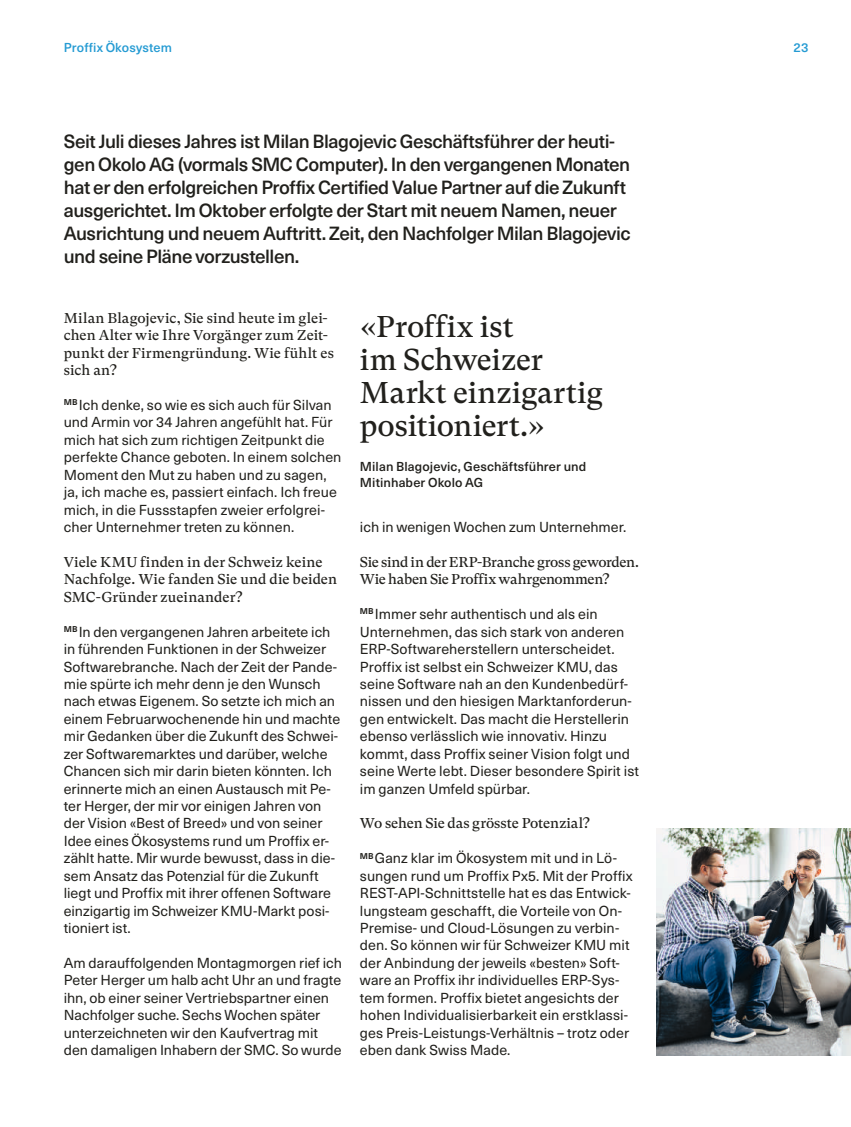
<style>
.page{position:relative;width:851px;height:1127px;background:#fff}
.page>*{position:absolute;margin:0;border:0;box-sizing:border-box;transform-origin:0 0}
.t1{font:30px/33px "GT Super Text";color:#21201c}
.t2{font:500 18.75px/23px "Neue Haas Unica W1 G";letter-spacing:-.025em;color:#21201c}
.t3{font:14.25px/17.4px "Neue Haas Unica W1 G";color:#21201c}
.t4{font:14.25px/17.4px "GT Super Text";letter-spacing:-.005em;color:#21201c}
.t5{font:14.25px/17.4px "GT Super Text";letter-spacing:-.025em;color:#21201c}
.t6{font:500 12.75px/16.2px "Neue Haas Unica W1 G";letter-spacing:.01em;color:#21201c}
.t7{font:500 12.75px "Neue Haas Unica W1 G";letter-spacing:.01em;color:#259bd3}
</style>
<div class="page">
<img style="left:656px;top:828px;width:194px;height:227px">
<p class="t7" style="left:64px;top:38px;width:110px">Proffix Ökosystem</p>
<p class="t2" style="left:64px;top:129px;width:568px">Seit Juli dieses Jahres ist Milan Blagojevic Geschäftsführer der heuti&shy;gen Okolo AG (vormals SMC Computer). In den vergangenen Monaten hat er den erfolgreichen Proffix Certified Value Partner auf die Zukunft ausgerichtet. Im Oktober erfolgte der Start mit neuem Namen, neuer Ausrichtung und neuem Auftritt. Zeit, den Nachfolger Milan Blagojevic und seine Pläne vorzustellen.</p>
<p class="t4" style="left:64px;top:309px;width:271px">Milan Blagojevic, Sie sind heute im glei&shy;chen Alter wie Ihre Vorgänger zum Zeit&shy;punkt der Firmengründung. Wie fühlt es sich an?</p>
<p class="t3" style="left:64px;top:395px;width:279px"><sup>MB</sup>Ich denke, so wie es sich auch für Silvan und Armin vor 34 Jahren angefühlt hat. Für mich hat sich zum richtigen Zeitpunkt die perfekte Chance geboten. In einem solchen Moment den Mut zu haben und zu sagen, ja, ich mache es, passiert einfach. Ich freue mich, in die Fussstapfen zweier erfolgrei&shy;cher Unternehmer treten zu können.</p>
<p class="t4" style="left:64px;top:553px;width:275px">Viele KMU finden in der Schweiz keine<br>Nachfolge. Wie fanden Sie und die beiden<br>SMC-Gründer zueinander?</p>
<p class="t3" style="left:64px;top:622px;width:278px"><sup>MB</sup>In den vergangenen Jahren arbeitete ich in führenden Funktionen in der Schweizer Softwarebranche. Nach der Zeit der Pande&shy;mie spürte ich mehr denn je den Wunsch nach etwas Eigenem. So setzte ich mich an einem Februarwochenende hin und machte mir Gedanken über die Zukunft des Schwei&shy;zer Softwaremarktes und darüber, welche Chancen sich mir darin bieten könnten. Ich erinnerte mich an einen Austausch mit Pe&shy;ter Herger, der mir vor einigen Jahren von der Vision «Best of Breed» und von seiner Idee eines Ökosystems rund um Proffix er&shy;zählt hatte. Mir wurde bewusst, dass in die&shy;sem Ansatz das Potenzial für die Zukunft liegt und Proffix mit ihrer offenen Software einzigartig im Schweizer KMU-Markt posi&shy;tioniert ist.</p>
<p class="t3" style="left:64px;top:953px;width:280px">Am darauffolgenden Montagmorgen rief ich Peter Herger um halb acht Uhr an und fragte ihn, ob einer seiner Vertriebspartner einen Nachfolger suche. Sechs Wochen später unterzeichneten wir den Kaufvertrag mit den damaligen Inhabern der SMC. So wurde</p>
<h1 class="t1" style="left:360px;top:311px;width:244px">«Proffix ist<br>im Schweizer<br>Markt einzigartig positioniert.»</h1>
<p class="t6" style="left:360px;top:457px;width:228px">Milan Blagojevic, Geschäftsführer und<br>Mitinhaber Okolo AG</p>
<p class="t3" style="left:360px;top:517px;width:268px">ich in wenigen Wochen zum Unternehmer.</p>
<p class="t5" style="left:360px;top:553px;width:280px">Sie sind in der ERP-Branche gross geworden.<br>Wie haben Sie Proffix wahrgenommen?</p>
<p class="t3" style="left:360px;top:605px;width:280px"><sup>MB</sup>Immer sehr authentisch und als ein Unternehmen, das sich stark von anderen ERP-Softwareherstellern unterscheidet.<br>Proffix ist selbst ein Schweizer KMU, das seine Software nah an den Kundenbedürf&shy;nissen und den hiesigen Marktanforderun&shy;gen entwickelt. Das macht die Herstellerin ebenso verlässlich wie innovativ. Hinzu kommt, dass Proffix seiner Vision folgt und seine Werte lebt. Dieser besondere Spirit ist im ganzen Umfeld spürbar.</p>
<p class="t4" style="left:360px;top:815px;width:231px">Wo sehen Sie das grösste Potenzial?</p>
<p class="t3" style="left:360px;top:849px;width:274px"><sup>MB</sup>Ganz klar im Ökosystem mit und in Lö&shy;sungen rund um Proffix Px5. Mit der Proffix REST-API-Schnittstelle hat es das Entwick&shy;lungsteam geschafft, die Vorteile von On-Premise- und Cloud-Lösungen zu verbin&shy;den. So können wir für Schweizer KMU mit der Anbindung der jeweils «besten» Soft&shy;ware an Proffix ihr individuelles ERP-Sys&shy;tem formen. Proffix bietet angesichts der hohen Individualisierbarkeit ein erstklassi&shy;ges Preis-Leistungs-Verhältnis – trotz oder eben dank Swiss Made.</p>
<p class="t7" style="left:793px;top:38px;width:16px">23</p>
</div>
